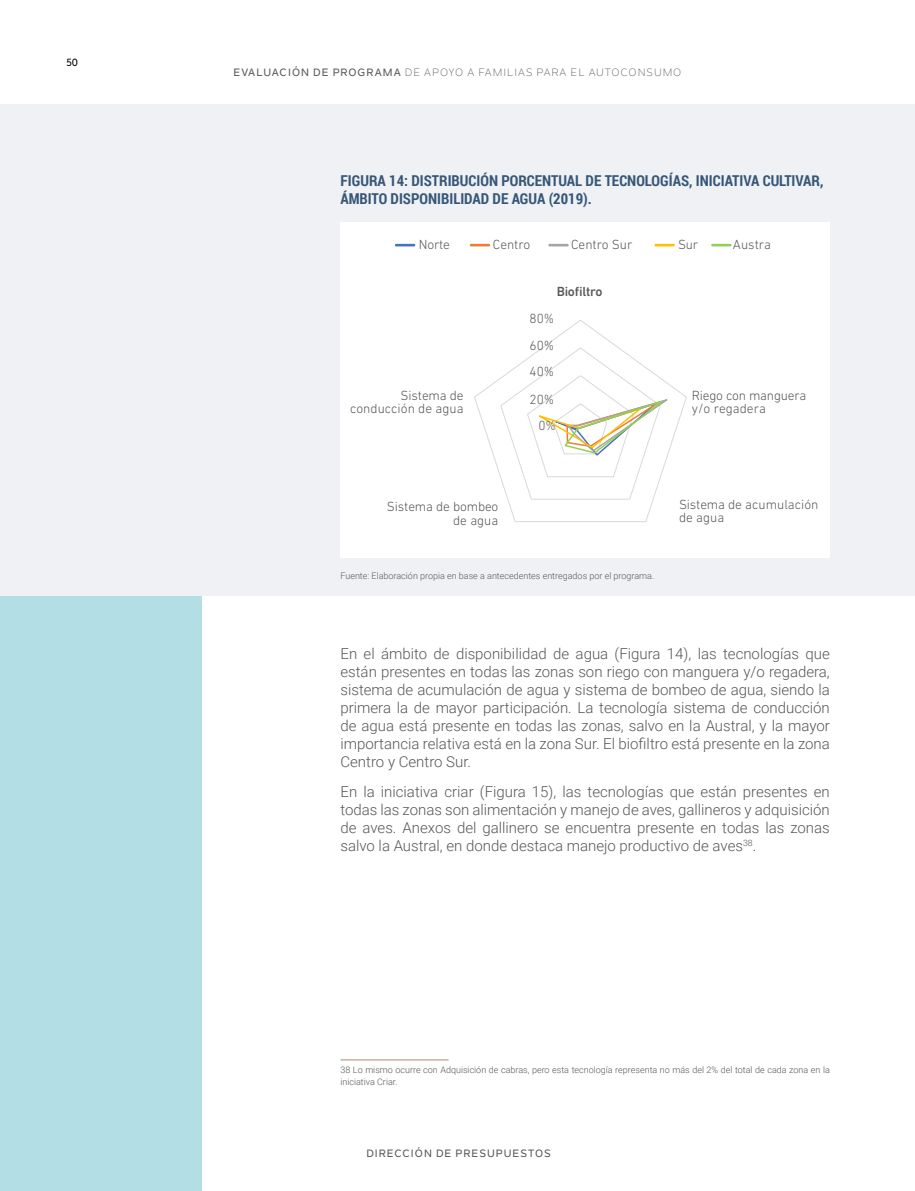
<style>
.page{position:relative;width:915px;height:1191px;background:#fff}
.page>*{position:absolute;margin:0;border:0;box-sizing:border-box;transform-origin:0 0}
.t1{font:300 15px/18px "Roboto";color:#575756;text-align:justify}
.t2{font:700 15px/18px "Roboto Condensed";color:#365778}
.t3{font:300 13.5px/13.5px "DIN Next LT Pro";letter-spacing:-.005em;color:#595959}
.t4{font:500 13.5px "DIN Next LT Pro";letter-spacing:-.015em;color:#595959}
.t5{font:10.5px "Nolan Next";letter-spacing:.095em;color:#575756}
.t6{font:500 10.5px "Nolan Next";letter-spacing:.1em;color:#575756}
.t7{font:500 10.5px "Nolan Next";color:#000}
.t8{font:300 9px/12px "Roboto";color:#575756}
.s1{font-weight:500}
</style>
<div class="page">
<div style="left:0;top:353px;width:202px;height:838px;background:#b4dee6"></div>
<div style="left:0;top:104px;width:914px;height:491px;background:#f0f1f5"></div>
<div style="left:340px;top:222px;width:489px;height:336px;background:#fff"></div>
<svg style="left:474px;top:320px;width:212px;height:202px"></svg>
<svg style="left:396px;top:244px;width:18px;height:2px"></svg>
<svg style="left:471px;top:244px;width:18px;height:2px"></svg>
<svg style="left:549px;top:244px;width:18px;height:2px"></svg>
<svg style="left:655px;top:244px;width:18px;height:2px"></svg>
<svg style="left:712px;top:244px;width:18px;height:2px"></svg>
<hr style="left:340px;top:1059px;width:108px;height:1px;background:#cead9b">
<hr style="left:914px;top:104px;width:1px;height:632px;background:#f0f1f5">
<p class="t7" style="left:66px;top:56px;width:13px">50</p>
<p class="t5" style="left:233px;top:66px;width:449px"><span class="s1">EVALUACIÓN DE PROGRAMA</span> DE APOYO A FAMILIAS PARA EL AUTOCONSUMO</p>
<p class="t2" style="left:340px;top:171px;width:484px">FIGURA 14: DISTRIBUCIÓN PORCENTUAL DE TECNOLOGÍAS, INICIATIVA CULTIVAR,<br>ÁMBITO DISPONIBILIDAD DE AGUA (2019).</p>
<p class="t3" style="left:418px;top:238px;width:33px">Norte</p>
<p class="t3" style="left:493px;top:238px;width:39px">Centro</p>
<p class="t3" style="left:571px;top:238px;width:63px">Centro Sur</p>
<p class="t3" style="left:677px;top:238px;width:22px">Sur</p>
<p class="t3" style="left:732px;top:238px;width:40px">Austra</p>
<p class="t4" style="left:556px;top:283px;width:47px">Biofiltro</p>
<p class="t3" style="left:529px;top:311px;width:26px">80%</p>
<p class="t3" style="left:529px;top:338px;width:26px">60%</p>
<p class="t3" style="left:350px;top:388px;width:115px;text-align:right">Sistema de conducción de agua</p>
<p class="t3" style="left:529px;top:365px;width:26px">40%</p>
<p class="t3" style="left:529px;top:392px;width:26px">20%</p>
<p class="t3" style="left:538px;top:419px;width:19px">0%</p>
<p class="t3" style="left:691px;top:388px;width:116px">Riego con manguera y/o regadera</p>
<p class="t3" style="left:387px;top:500px;width:113px;text-align:right">Sistema de bombeo de agua</p>
<p class="t8" style="left:340px;top:569px;width:315px">Fuente: Elaboración propia en base a antecedentes entregados por el programa.</p>
<p class="t3" style="left:678px;top:497px;width:141px">Sistema de acumulación de agua</p>
<p class="t1" style="left:340px;top:643px;width:490px">En el ámbito de disponibilidad de agua (Figura 14), las tecnologías que están presentes en todas las zonas son riego con manguera y/o regadera, sistema de acumulación de agua y sistema de bombeo de agua, siendo la primera la de mayor participación. La tecnología sistema de conducción de agua está presente en todas las zonas, salvo en la Austral, y la mayor importancia relativa está en la zona Sur. El biofiltro está presente en la zona Centro y Centro Sur.</p>
<p class="t1" style="left:340px;top:782px;width:490px">En la iniciativa criar (Figura 15), las tecnologías que están presentes en todas las zonas son alimentación y manejo de aves, gallineros y adquisición de aves. Anexos del gallinero se encuentra presente en todas las zonas salvo la Austral, en donde destaca manejo productivo de aves<sup>38</sup>.</p>
<p class="t8" style="left:340px;top:1063px;width:491px">38 Lo mismo ocurre con Adquisición de cabras, pero esta tecnología representa no más del 2% del total de cada zona en la iniciativa Criar.</p>
<p class="t6" style="left:366px;top:1147px;width:186px">DIRECCIÓN DE PRESUPUESTOS</p>
</div>
